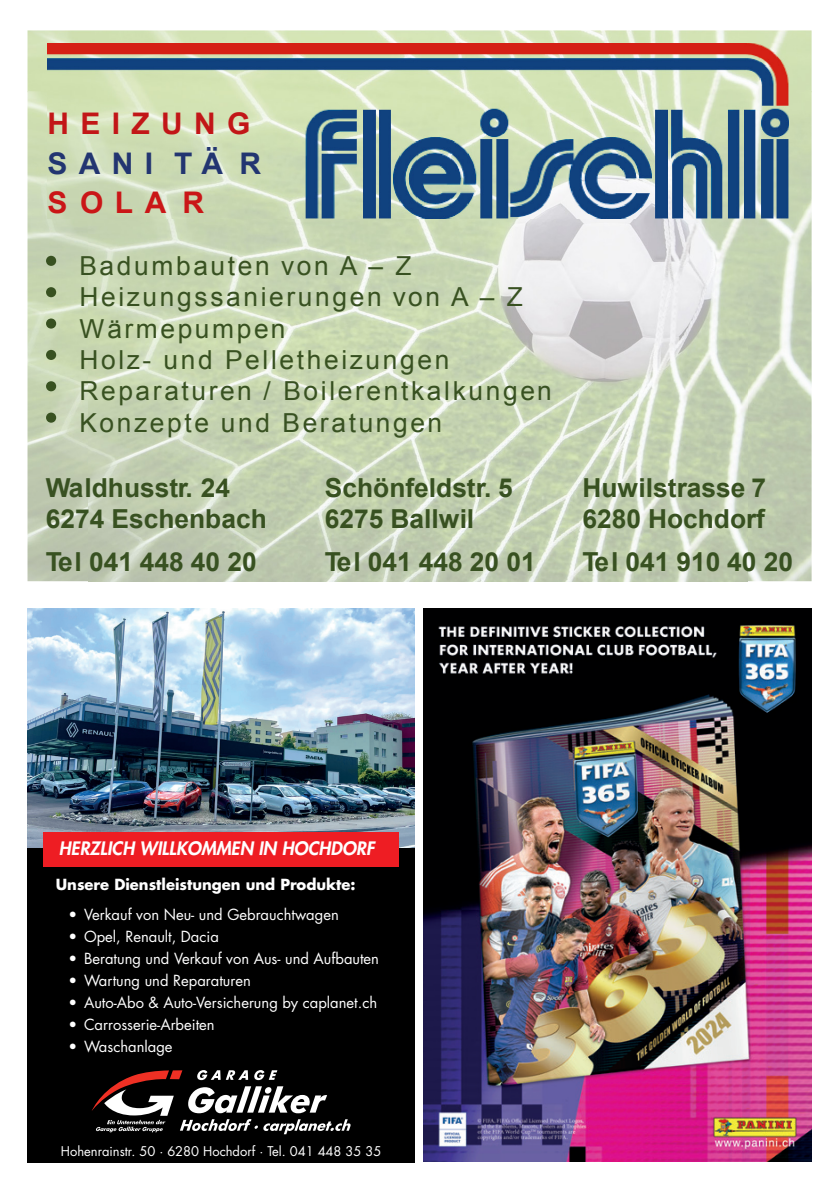
<style>
.page{position:relative;width:840px;height:1191px;background:#fff}
.page>*{position:absolute;margin:0;border:0;box-sizing:border-box;transform-origin:0 0}
.t1{font:700 29.8px/39.6px "Arial";letter-spacing:.38em;color:#c21617}
.t2{font:26.2px/31.4px "Arial";letter-spacing:.1em;color:#385121}
.t3{font:700 26.2px "Arial";color:#385121}
.t4{font:italic 800 18px "Futura Std";color:#fff}
.t5{font:14.8px "Futura Std";color:#fff}
.t6{font:700 14.8px "Futura Std";color:#fff}
.t7{font:13px "Futura Std";color:#fff}
.s1{color:#223571}
.s2{color:#ca1617}
</style>
<div class="page">
<img style="left:27px;top:608px;width:387px;height:240px">
<div style="left:27px;top:848px;width:387px;height:314px;background:#000"></div>
<div style="left:43px;top:832px;width:356px;height:35px;background:#ee1d23"></div>
<svg style="left:92px;top:1070px;width:258px;height:64px"></svg>
<img style="left:423px;top:608px;width:388px;height:553px">
<img style="left:27px;top:30px;width:784px;height:61px">
<img style="left:746px;top:91px;width:65px;height:490px">
<img style="left:27px;top:91px;width:62px;height:490px">
<img style="left:89px;top:219px;width:657px;height:362px">
<img style="left:47px;top:43px;width:741px;height:176px">
<svg style="left:46px;top:256px;width:10px;height:10px"></svg>
<svg style="left:46px;top:287px;width:10px;height:10px"></svg>
<svg style="left:46px;top:318px;width:10px;height:10px"></svg>
<svg style="left:46px;top:350px;width:10px;height:10px"></svg>
<svg style="left:46px;top:381px;width:10px;height:10px"></svg>
<svg style="left:46px;top:412px;width:10px;height:11px"></svg>
<p class="t1" style="left:47px;top:105px;width:215px">HEIZUNG<br><span class="s1">SANI TÄ R<br></span><span class="s2">SOLA R</span></p>
<p class="t2" style="left:79px;top:250px;width:473px">Badumbauten von A – Z<br>Heizungssanierungen von A – Z<br>Wärmepumpen<br>Holz- und Pelletheizungen<br>Reparaturen / Boilerentkalkungen<br>Konzepte und Beratungen</p>
<p class="t3" style="left:46px;top:470px;width:185px">Waldhusstr. 24</p>
<p class="t3" style="left:325px;top:470px;width:189px">Schönfeldstr. 5</p>
<p class="t3" style="left:582px;top:470px;width:185px">Huwilstrasse 7</p>
<p class="t3" style="left:46px;top:502px;width:222px">6274 Eschenbach</p>
<p class="t3" style="left:325px;top:502px;width:151px">6275 Ballwil</p>
<p class="t3" style="left:582px;top:502px;width:184px">6280 Hochdorf</p>
<p class="t3" style="left:46px;top:544px;width:212px">Tel 041 448 40 20</p>
<p class="t3" style="left:325px;top:544px;width:212px">Tel 041 448 20 01</p>
<p class="t3" style="left:582px;top:544px;width:212px">Tel 041 910 40 20</p>
<p class="t4" style="left:59px;top:837px;width:317px">HERZLICH WILLKOMMEN IN HOCHDORF</p>
<p class="t6" style="left:56px;top:874px;width:301px">Unsere Dienstleistungen und Produkte:</p>
<p class="t5" style="left:68px;top:905px;width:272px">• Verkauf von Neu- und Gebrauchtwagen</p>
<p class="t5" style="left:68px;top:927px;width:152px">• Opel, Renault, Dacia</p>
<p class="t5" style="left:68px;top:949px;width:312px">• Beratung und Verkauf von Aus- und Aufbauten</p>
<p class="t5" style="left:68px;top:971px;width:184px">• Wartung und Reparaturen</p>
<p class="t5" style="left:68px;top:993px;width:310px">• Auto-Abo &amp; Auto-Versicherung by caplanet.ch</p>
<p class="t5" style="left:68px;top:1015px;width:148px">• Carrosserie-Arbeiten</p>
<p class="t5" style="left:68px;top:1037px;width:106px">• Waschanlage</p>
<p class="t7" style="left:61px;top:1143px;width:322px">Hohenrainstr. 50 · 6280 Hochdorf · Tel. 041 448 35 35</p>
</div>
